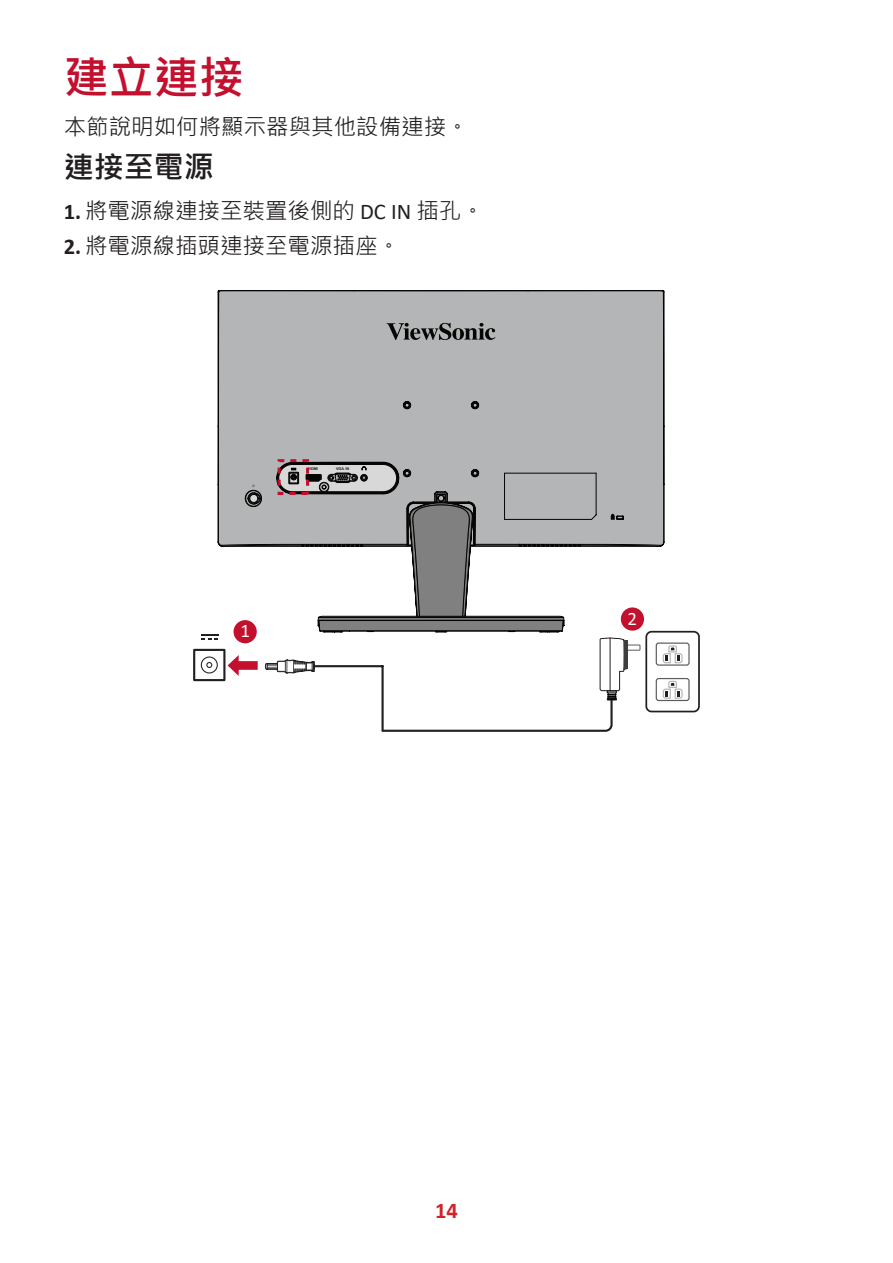
<style>
.page{position:relative;width:893px;height:1263px;background:#fff}
.page>*{position:absolute;margin:0;border:0;box-sizing:border-box;transform-origin:0 0}
.Heading_1{font:700 45px "Microsoft Jheng Hei";color:#c3102f}
.Heading_2{font:700 30px "Microsoft Jheng Hei";color:#231f20}
.Body{font:22.5px "Microsoft Jheng Hei";color:#231f20}
.t1{font:700 22.5px "Calibri";color:#d1232a}
.t2{font:18.9px "Calibri";color:#fff}
.t3{font:700 3.75px "Arial";color:#211613}
.s1{font-family:"Calibri";font-weight:700}
.s2{font-family:"Calibri"}
</style>
<div class="page">
<div style="left:218px;top:290px;width:446px;height:174px;background:#b4b5b6"></div>
<svg style="left:387px;top:323px;width:108px;height:17px;background:#757576"></svg>
<div style="left:645px;top:631px;width:55px;height:81px;border:2px solid #231f20;border-radius:5px"></div>
<div style="left:656px;top:642px;width:34px;height:24px;border:1px solid #5c5c5f;border-radius:2px"></div>
<div style="left:656px;top:678px;width:34px;height:23px;border:1px solid #5c5c5f;border-radius:2px"></div>
<div style="left:193px;top:649px;width:32px;height:32px;border:2px solid #231f20"></div>
<div style="left:278px;top:459px;width:31px;height:36px;border:3px dashed #c3102f"></div>
<svg style="left:200px;top:464px;width:483px;height:268px"></svg>
<hr style="left:381px;top:666px;width:3px;height:64px;background:#231f20">
<hr style="left:315px;top:665px;width:68px;height:2px;background:#231f20">
<p class="Heading_1" style="left:64px;top:50px;width:181px">建立連接</p>
<p class="Body" style="left:64px;top:113px;width:407px">本節說明如何將顯示器與其他設備連接。</p>
<p class="Heading_2" style="left:64px;top:148px;width:151px">連接至電源</p>
<p class="Body" style="left:64px;top:196px;width:422px"><span class="s1">1.</span> 將電源線連接至裝置後側的 <span class="s2">DC IN</span> 插孔。</p>
<p class="Body" style="left:64px;top:232px;width:338px"><span class="s1">2.</span> 將電源線插頭連接至電源插座。</p>
<p class="t3" style="left:308px;top:466px;width:11px">HDMI</p>
<p class="t3" style="left:336px;top:466px;width:15px">VGA IN</p>
<p class="t2" style="left:240px;top:618px;width:11px">1</p>
<p class="t2" style="left:628px;top:605px;width:11px">2</p>
<p class="t1" style="left:435px;top:1194px;width:24px">14</p>
</div>
